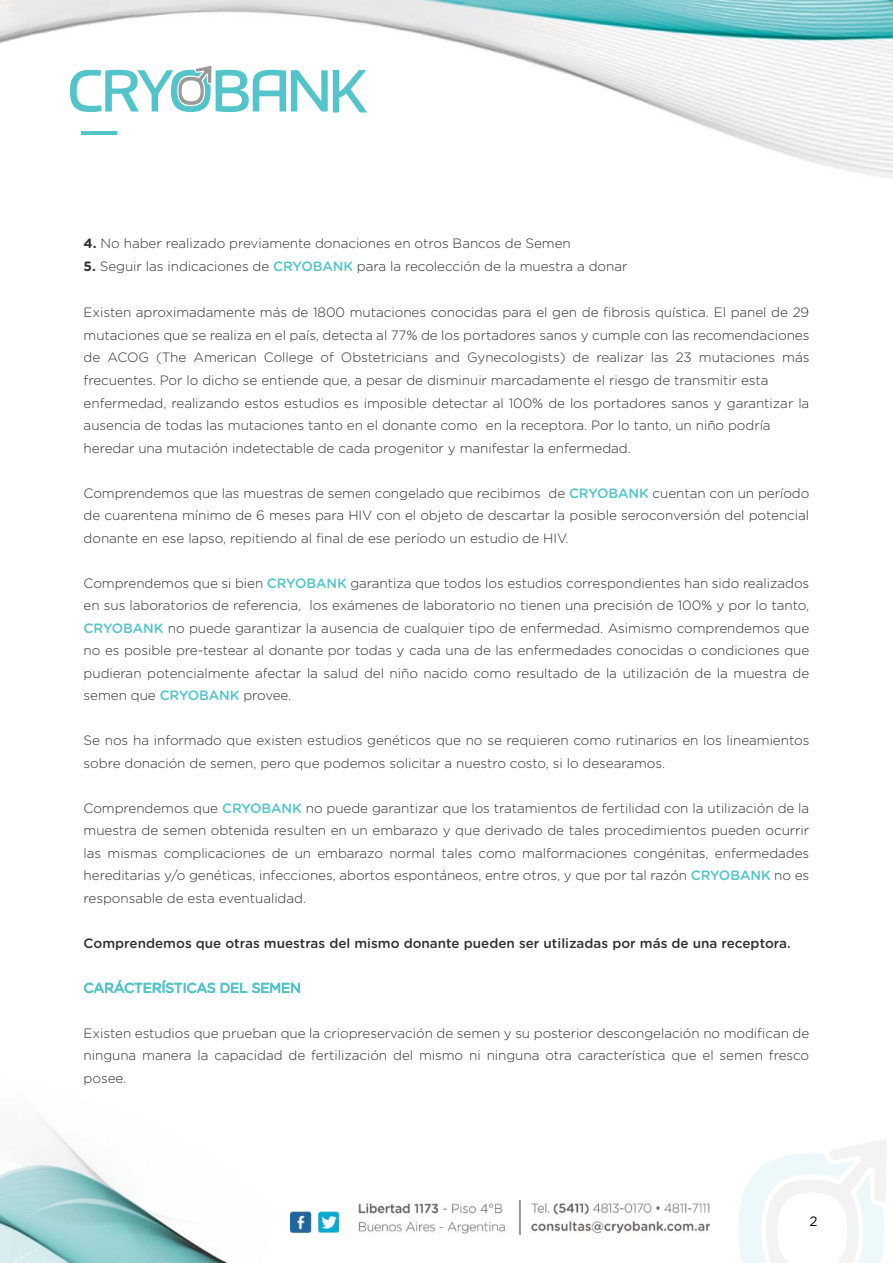
<style>
.page{position:relative;width:893px;height:1263px;background:#fff}
.page>*{position:absolute;margin:0;border:0;box-sizing:border-box;transform-origin:0 0}
.t1{font:300 13.5px/22.5px "Gotham Rounded";letter-spacing:-.005em;color:#303030;text-align:justify}
.t2{font:500 13.5px "Gotham Rounded";color:#303030}
.t3{font:13.5px "Gotham Rounded";color:#53c4c9}
.t4{font:13.5px "Gotham Rounded";color:#000}
.s1{font-weight:700}
.s2{font-weight:500;color:#53c4c9}
</style>
<div class="page">
<svg style="left:738px;top:1140px;width:149px;height:123px"></svg>
<img style="left:0;top:1120px;width:291px;height:143px">
<img style="left:0;top:0;width:893px;height:178px">
<svg style="left:70px;top:66px;width:297px;height:47px"></svg>
<hr style="left:81px;top:132px;width:35px;height:3px;background:#53c4c9">
<svg style="left:84px;top:980px;width:131px;height:14px"></svg>
<svg style="left:221px;top:982px;width:79px;height:11px"></svg>
<img style="left:291px;top:1201px;width:418px;height:34px">
<p class="t1" style="left:84px;top:232px;width:489px"><span class="s1">4.</span> No haber realizado previamente donaciones en otros Bancos de Semen</p>
<p class="t1" style="left:84px;top:254px;width:545px"><span class="s1">5.</span> Seguir las indicaciones de <span class="s2">CRYOBANK</span> para la recolección de la muestra a donar</p>
<p class="t1" style="left:84px;top:301px;width:727px;text-align:left">Existen aproximadamente más de 1800 mutaciones conocidas para el gen de fibrosis quística. El panel de 29 mutaciones que se realiza en el país, detecta al 77% de los portadores sanos y cumple con las recomendaciones de ACOG (The American College of Obstetricians and Gynecologists) de realizar las 23 mutaciones más frecuentes. Por lo dicho se entiende que, a pesar de disminuir marcadamente el riesgo de transmitir esta enfermedad, realizando estos estudios es imposible detectar al 100% de los portadores sanos y garantizar la ausencia de todas las mutaciones tanto en el donante como en la receptora. Por lo tanto, un niño podría heredar una mutación indetectable de cada progenitor y manifestar la enfermedad.</p>
<p class="t1" style="left:84px;top:481px;width:727px">Comprendemos que las muestras de semen congelado que recibimos de <span class="s2">CRYOBANK</span> cuentan con un período de cuarentena mínimo de 6 meses para HIV con el objeto de descartar la posible seroconversión del potencial donante en ese lapso, repitiendo al final de ese período un estudio de HIV.</p>
<p class="t1" style="left:84px;top:571px;width:727px">Comprendemos que si bien <span class="s2">CRYOBANK</span> garantiza que todos los estudios correspondientes han sido realizados en sus laboratorios de referencia, los exámenes de laboratorio no tienen una precisión de 100% y por lo tanto, <span class="s2">CRYOBANK</span> no puede garantizar la ausencia de cualquier tipo de enfermedad. Asimismo comprendemos que no es posible pre-testear al donante por todas y cada una de las enfermedades conocidas o condiciones que pudieran potencialmente afectar la salud del niño nacido como resultado de la utilización de la muestra de semen que <span class="s2">CRYOBANK</span> provee.</p>
<p class="t1" style="left:84px;top:728px;width:727px">Se nos ha informado que existen estudios genéticos que no se requieren como rutinarios en los lineamientos sobre donación de semen, pero que podemos solicitar a nuestro costo, si lo desearamos.</p>
<p class="t1" style="left:84px;top:796px;width:727px">Comprendemos que <span class="s2">CRYOBANK</span> no puede garantizar que los tratamientos de fertilidad con la utilización de la muestra de semen obtenida resulten en un embarazo y que derivado de tales procedimientos pueden ocurrir las mismas complicaciones de un embarazo normal tales como malformaciones congénitas, enfermedades hereditarias y/o genéticas, infecciones, abortos espontáneos, entre otros, y que por tal razón <span class="s2">CRYOBANK</span> no es responsable de esta eventualidad.</p>
<p class="t2" style="left:84px;top:933px;width:708px">Comprendemos que otras muestras del mismo donante pueden ser utilizadas por más de una receptora.</p>
<p class="t3" style="left:84px;top:978px;width:219px">CARÁCTERÍSTICAS DEL SEMEN</p>
<p class="t1" style="left:84px;top:1021px;width:727px">Existen estudios que prueban que la criopreservación de semen y su posterior descongelación no modifican de ninguna manera la capacidad de fertilización del mismo ni ninguna otra característica que el semen fresco posee.</p>
<p class="t4" style="left:809px;top:1212px;width:10px">2</p>
</div>
